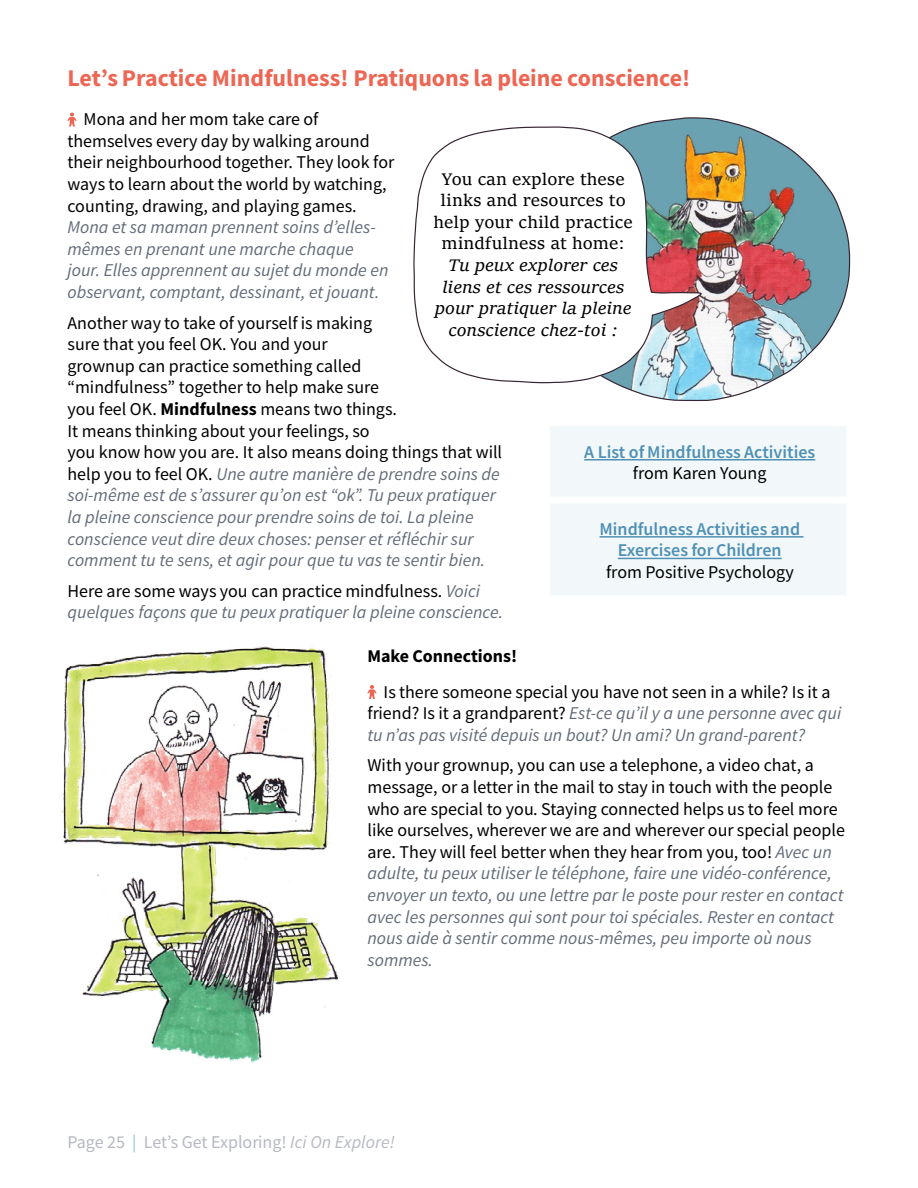
<style>
.page{position:relative;width:918px;height:1188px;background:#fff}
.page>*{position:absolute;margin:0;border:0;box-sizing:border-box;transform-origin:0 0}
.t1{font:24px "Source Sans Variable";letter-spacing:.045em;color:#ed6654}
.t2{font:18px/21.6px "Source Sans Variable";letter-spacing:.02em;color:#000}
.t3{font:italic 18px/21.6px "Source Sans Variable";letter-spacing:.015em;color:#636b78}
.t4{font:italic 18px/21.6px "Sitka Text";color:#000;text-align:center}
.t5{font:18px/21.6px "Sitka Text";color:#000;text-align:center}
.t6{font:18px/21.6px "Source Sans Variable";letter-spacing:.035em;color:#4f90b5;text-align:center}
.t7{font:18px "Source Sans Variable";letter-spacing:.015em;color:#b6b9c0}
.s1{font-style:italic;color:#636b78}
.s2{font-style:normal;color:#000}
.s3{color:#9ac5d1}
.s4{font-style:italic}
</style>
<div class="page">
<svg style="left:67px;top:113px;width:9px;height:14px"></svg>
<svg style="left:367px;top:685px;width:9px;height:14px"></svg>
<img style="left:615px;top:117px;width:235px;height:285px">
<svg style="left:413px;top:126px;width:290px;height:258px"></svg>
<img style="left:61px;top:646px;width:277px;height:417px">
<div style="left:550px;top:427px;width:296px;height:168px;background:#f2f8f9"></div>
<div style="left:550px;top:497px;width:303px;height:6px;background:#fff"></div>
<hr style="left:584px;top:459px;width:231px;height:1px;background:#4f90b5">
<hr style="left:600px;top:536px;width:204px;height:2px;background:#4f90b5">
<hr style="left:618px;top:558px;width:164px;height:1px;background:#4f90b5">
<h1 class="t1" style="left:68px;top:63px;width:622px">Let’s Practice Mindfulness! Pratiquons la pleine conscience!</h1>
<p class="t2" style="left:67px;top:108px;width:328px;text-indent:16px">Mona and her mom take care of themselves every day by walking around their neighbourhood together. They look for ways to learn about the world by watching, counting, drawing, and playing games.</p>
<p class="t3" style="left:67px;top:216px;width:322px">Mona et sa maman prennent soins d’elles&shy;mêmes en prenant une marche chaque jour. Elles apprennent au sujet du monde en observant, comptant, dessinant, et jouant.</p>
<p class="t2" style="left:67px;top:312px;width:436px">Another way to take of yourself is making<br>sure that you feel OK. You and your<br>grownup can practice something called<br>“mindfulness” together to help make sure<br>you feel OK. Mindfulness means two things.<br>It means thinking about your feelings, so<br>you know how you are. It also means doing things that will help you to feel OK. <span class="s1">Une autre manière de prendre soins de soi-même est de s’assurer qu’on est “ok”. Tu peux pratiquer la pleine conscience pour prendre soins de toi. La pleine conscience veut dire deux choses: penser et réfléchir sur comment tu te sens, et agir pour que tu vas te sentir bien.</span></p>
<p class="t3" style="left:67px;top:580px;width:436px"><span class="s2">Here are some ways you can practice mindfulness.</span> Voici quelques façons que tu peux pratiquer la pleine conscience.</p>
<p class="t2" style="left:384px;top:639px;width:448px;line-height:35.1px;text-indent:-16px">Make Connections!<br>Is there someone special you have not seen in a while? Is it a</p>
<p class="t3" style="left:367px;top:702px;width:475px"><span class="s2">friend? Is it a grandparent?</span> Est-ce qu’il y a une personne avec qui tu n’as pas visité depuis un bout? Un ami? Un grand-parent?</p>
<p class="t2" style="left:367px;top:755px;width:479px">With your grownup, you can use a telephone, a video chat, a message, or a letter in the mail to stay in touch with the people who are special to you. Staying connected helps us to feel more like ourselves, wherever we are and wherever our special people are. They will feel better when they hear from you, too! <span class="s1">Avec un adulte, tu peux utiliser le téléphone, faire une vidéo-conférence, envoyer un texto, ou une lettre par le poste pour rester en contact avec les personnes qui sont pour toi spéciales. Rester en contact nous aide à sentir comme nous-mêmes, peu importe où nous sommes.</span></p>
<p class="t5" style="left:433px;top:167px;width:201px">You can explore these links and resources to help your child practice mindfulness at home:</p>
<p class="t4" style="left:435px;top:253px;width:198px">Tu peux explorer ces liens et ces ressources pour pratiquer la pleine conscience chez-toi :</p>
<p class="t6" style="left:584px;top:441px;width:232px">A List of Mindfulness Activities</p>
<p class="t2" style="left:633px;top:462px;width:135px">from Karen Young</p>
<p class="t6" style="left:600px;top:518px;width:202px">Mindfulness Activities and<br>Exercises for Children</p>
<p class="t2" style="left:606px;top:561px;width:189px">from Positive Psychology</p>
<p class="t7" style="left:68px;top:1131px;width:328px">Page 25 <span class="s3">|</span> Let’s Get Exploring! <span class="s4">Ici On Explore!</span></p>
</div>
